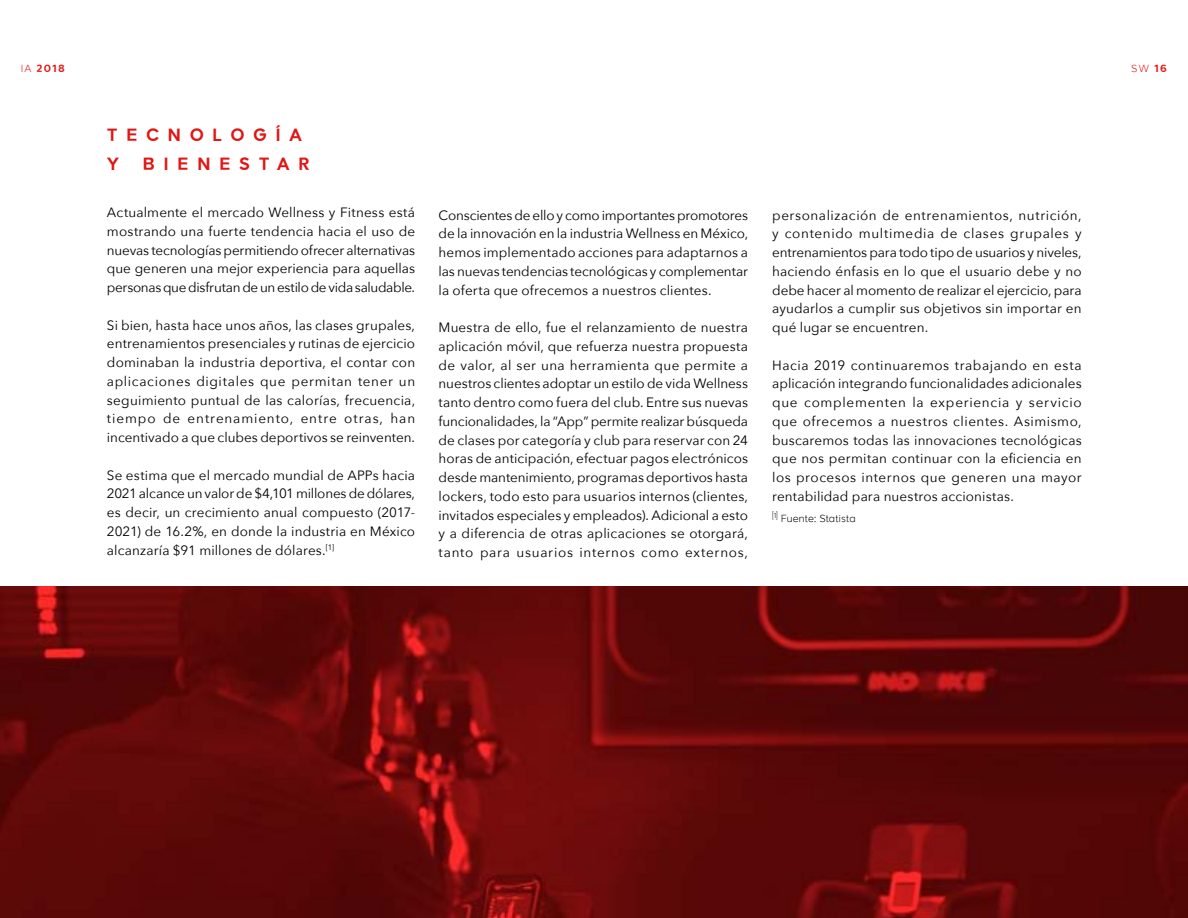
<style>
.page{position:relative;width:1188px;height:918px;background:#fff}
.page>*{position:absolute;margin:0;border:0;box-sizing:border-box;transform-origin:0 0}
.t1{font:700 18px/28.5px "Larke Neue";letter-spacing:.505em;color:#e01614;scale:.95 1}
.t2{font:13.5px/18.8px "Avenir Next";letter-spacing:.01em;color:#000;text-align:justify}
.t3{font:100 10.5px "Larke Neue";letter-spacing:.015em;color:#000}
.t4{font:700 10.5px "Larke Neue";color:#e01614}
.t5{font:100 10.5px "Larke Neue";color:#e01614}
.s1{font-weight:100}
.s2{font-weight:700}
</style>
<div class="page">
<img style="left:0;top:587px;width:1188px;height:331px">
<p class="t4" style="left:21px;top:62px;width:45px"><span class="s1">IA</span> 2018</p>
<p class="t5" style="left:1131px;top:62px;width:37px">SW <span class="s2">16</span></p>
<h1 class="t1" style="left:107px;top:122px;width:207px">TECNOLOGÍA<br>Y</h1>
<h1 class="t1" style="left:143px;top:151px;width:177px">BIENESTAR</h1>
<p class="t2" style="left:107px;top:202px;width:310px">Actualmente el mercado Wellness y Fitness está mostrando una fuerte tendencia hacia el uso de nuevas tecnologías permitiendo ofrecer alternativas que generen una mejor experiencia para aquellas personas que disfrutan de un estilo de vida saludable.</p>
<p class="t2" style="left:107px;top:315px;width:310px">Si bien, hasta hace unos años, las clases grupales, entrenamientos presenciales y rutinas de ejercicio dominaban la industria deportiva, el contar con aplicaciones digitales que permitan tener un seguimiento puntual de las calorías, frecuencia, tiempo de entrenamiento, entre otras, han incentivado a que clubes deportivos se reinventen.</p>
<p class="t2" style="left:107px;top:465px;width:310px">Se estima que el mercado mundial de APPs hacia 2021 alcance un valor de $4,101 millones de dólares, es decir, un crecimiento anual compuesto (2017- 2021) de 16.2%, en donde la industria en México alcanzaría $91 millones de dólares.<sup>[1]</sup></p>
<p class="t2" style="left:439px;top:205px;width:311px">Conscientes de ello y como importantes promotores de la innovación en la industria Wellness en México, hemos implementado acciones para adaptarnos a las nuevas tendencias tecnológicas y complementar la oferta que ofrecemos a nuestros clientes.</p>
<p class="t2" style="left:439px;top:317px;width:311px">Muestra de ello, fue el relanzamiento de nuestra aplicación móvil, que refuerza nuestra propuesta de valor, al ser una herramienta que permite a nuestros clientes adoptar un estilo de vida Wellness tanto dentro como fuera del club. Entre sus nuevas funcionalidades, la “App” permite realizar búsqueda de clases por categoría y club para reservar con 24 horas de anticipación, efectuar pagos electrónicos desde mantenimiento, programas deportivos hasta lockers, todo esto para usuarios internos (clientes, invitados especiales y empleados). Adicional a esto y a diferencia de otras aplicaciones se otorgará, tanto para usuarios internos como externos,</p>
<p class="t2" style="left:772px;top:205px;width:311px">personalización de entrenamientos, nutrición, y contenido multimedia de clases grupales y entrenamientos para todo tipo de usuarios y niveles, haciendo énfasis en lo que el usuario debe y no debe hacer al momento de realizar el ejercicio, para ayudarlos a cumplir sus objetivos sin importar en qué lugar se encuentren.</p>
<p class="t2" style="left:772px;top:355px;width:311px">Hacia 2019 continuaremos trabajando en esta aplicación integrando funcionalidades adicionales que complementen la experiencia y servicio que ofrecemos a nuestros clientes. Asimismo, buscaremos todas las innovaciones tecnológicas que nos permitan continuar con la eficiencia en los procesos internos que generen una mayor rentabilidad para nuestros accionistas.</p>
<p class="t3" style="left:772px;top:512px;width:85px"><sup>[1]</sup> Fuente: Statista</p>
</div>
